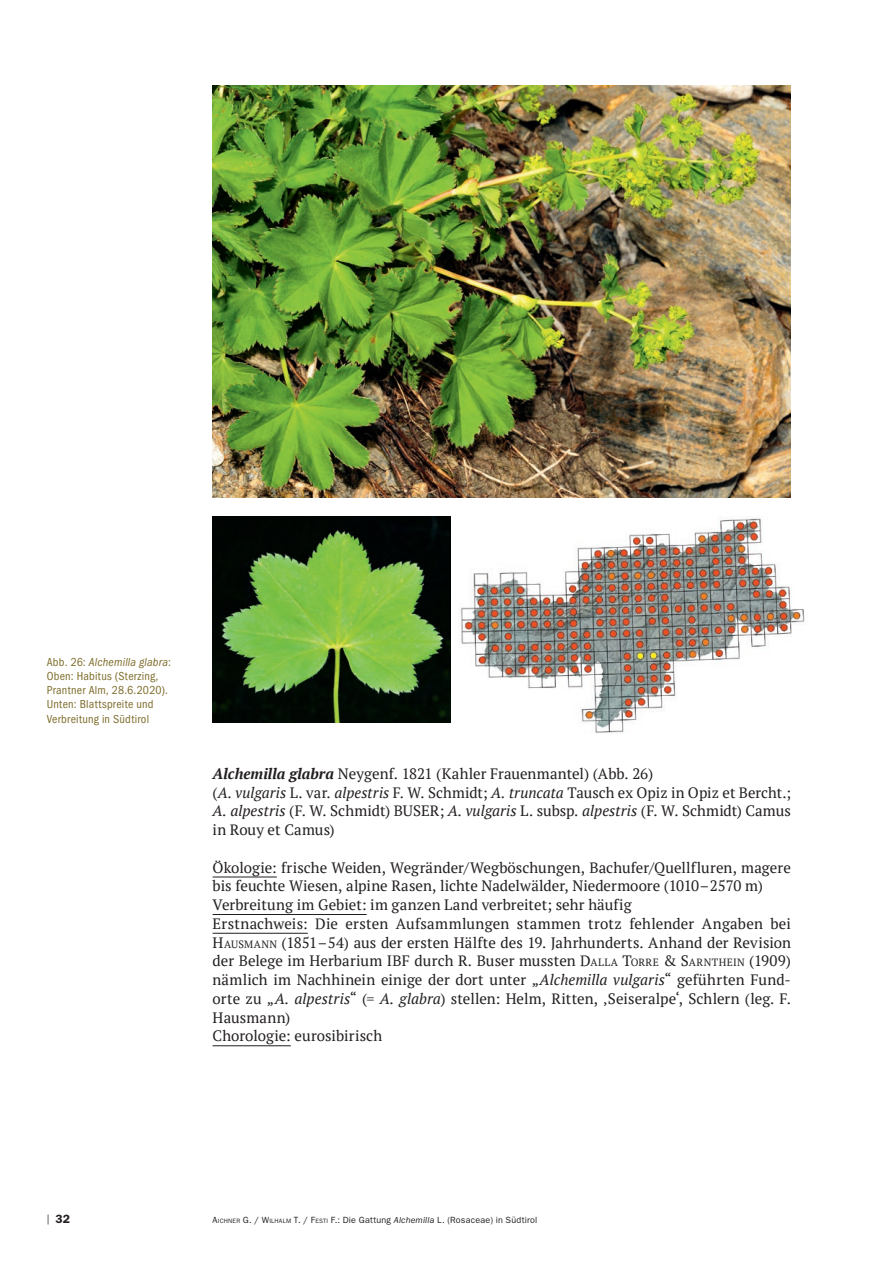
<style>
.page{position:relative;width:893px;height:1263px;background:#fff}
.page>*{position:absolute;margin:0;border:0;box-sizing:border-box;transform-origin:0 0}
.t1{font:15px/18.8px "PT Serif";letter-spacing:.005em;color:#231f20}
.t2{font:condensed 12px/14.2px "ITC Franklin Gothic Std";letter-spacing:.02em;color:#7e6d2c}
.t3{font:600 12px "ITC Franklin Gothic Std";color:#231f20}
.t4{font:9px "ITC Franklin Gothic Std";letter-spacing:.02em;color:#231f20}
.s1{font-style:italic}
.s2{font-weight:700;font-style:italic}
.s3{font-style:inherit}
.s4{font-size:10.5px}
.s5{font-family:"PT Serif";font-weight:400}
.s6{font-size:6.3px}
</style>
<div class="page">
<hr style="left:213px;top:877px;width:64px;height:1px;background:#231f20">
<hr style="left:213px;top:914px;width:154px;height:1px;background:#231f20">
<hr style="left:213px;top:933px;width:95px;height:1px;background:#231f20">
<hr style="left:213px;top:1045px;width:78px;height:1px;background:#231f20">
<img style="left:458px;top:518px;width:347px;height:215px">
<img style="left:213px;top:516px;width:238px;height:207px">
<img style="left:213px;top:85px;width:578px;height:413px">
<p class="t2" style="left:47px;top:655px;width:126px">Abb. 26: <span class="s1">Alchemilla glabra</span>:<br>Oben: Habitus (Sterzing,<br>Prantner Alm, 28.6.2020).<br>Unten: Blattspreite und<br>Verbreitung in Südtirol</p>
<p class="t1" style="left:213px;top:764px;width:580px"><span class="s2">Alchemilla glabra</span> Neygenf. 1821 (Kahler Frauenmantel) (Abb. 26)<br>(<span class="s1">A. vulgaris</span> L. var<span class="s1">. alpestris</span> F. W. Schmidt; <span class="s1">A. truncata</span> Tausch ex Opiz in Opiz et Bercht.; <span class="s1">A. alpestris</span> (F. W. Schmidt) BUSER; <span class="s1">A. vulgaris</span> L. subsp<span class="s1">. alpestris</span> (F. W. Schmidt) Camus in Rouy et Camus)</p>
<p class="t1" style="left:213px;top:858px;width:580px">Ökologie: frische Weiden, Wegränder/Wegböschungen, Bachufer/Quellfluren, magere bis feuchte Wiesen, alpine Rasen, lichte Nadelwälder, Niedermoore (1010–2570 m)<br>Verbreitung im Gebiet: im ganzen Land verbreitet; sehr häufig<br>Erstnachweis: Die ersten Aufsammlungen stammen trotz fehlender Angaben bei <span class="s3">H</span><span class="s4">AUSMANN</span> (1851–54) aus der ersten Hälfte des 19. Jahrhunderts. Anhand der Revision der Belege im Herbarium IBF durch R. Buser mussten <span class="s3">D</span><span class="s4">ALLA</span> <span class="s3">T</span><span class="s4">ORRE</span> <span class="s3">&amp; S</span><span class="s4">ARNTHEIN</span> (1909) nämlich im Nachhinein einige der dort unter „<span class="s1">Alchemilla vulgaris</span>“ geführten Fund&shy;orte zu „<span class="s1">A. alpestris</span>“ (= <span class="s1">A. glabra</span>) stellen: Helm, Ritten, ‚Seiseralpe‘, Schlern (leg. F.<br>Hausmann)<br>Chorologie: eurosibirisch</p>
<p class="t3" style="left:47px;top:1211px;width:25px"><span class="s5">|</span> 32</p>
<p class="t4" style="left:213px;top:1214px;width:326px"><span class="s3">A</span><span class="s6">ICHNER</span> <span class="s3">G. / W</span><span class="s6">ILHALM</span> <span class="s3">T. / F</span><span class="s6">ESTI</span> <span class="s3">F.</span>: Die Gattung <span class="s1">Alchemilla</span> L. (Rosaceae) in Südtirol</p>
</div>
